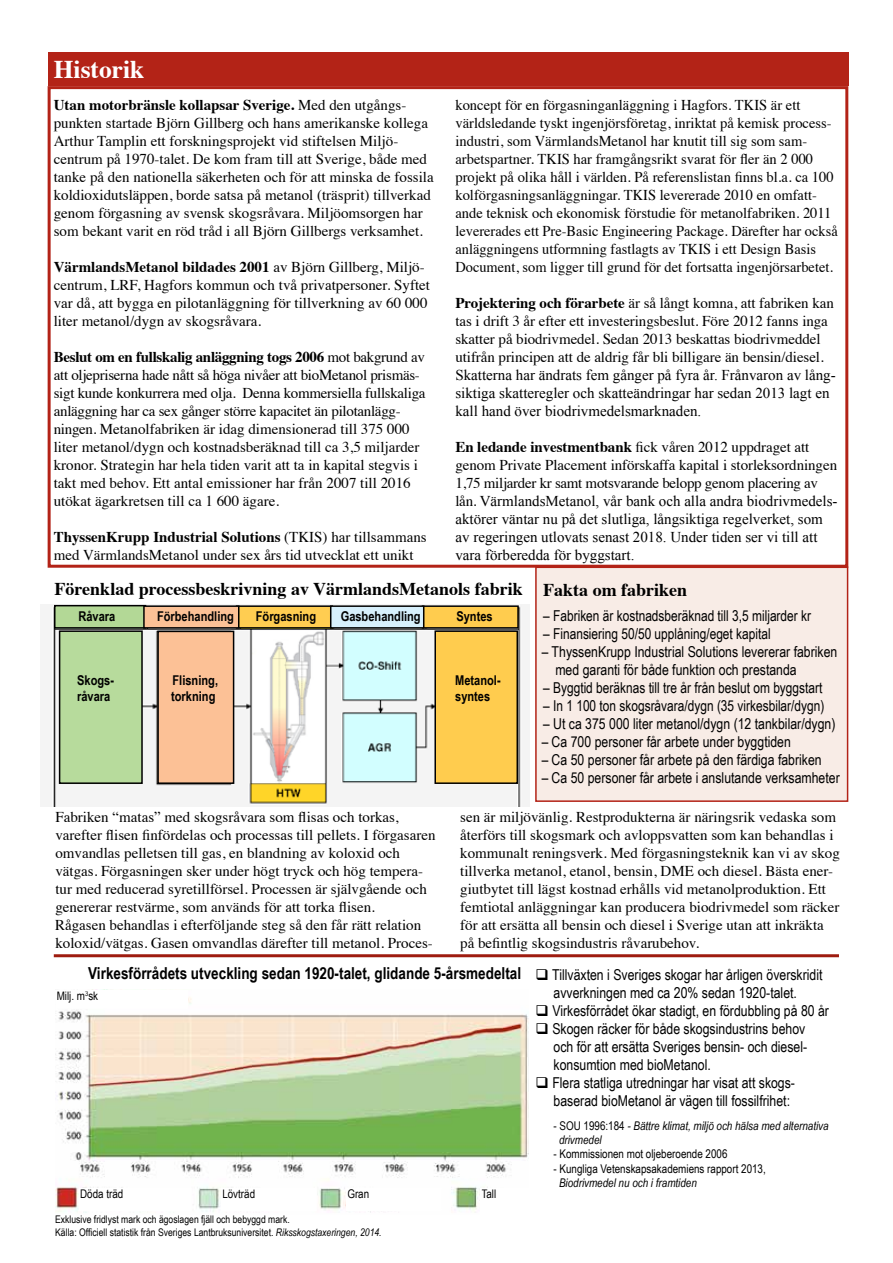
<style>
.page{position:relative;width:893px;height:1263px;background:#fff}
.page>*{position:absolute;margin:0;border:0;box-sizing:border-box;transform-origin:0 0}
.t1{font:700 25.5px "Times";color:#fff}
.t2{font:700 18px "Times";color:#000}
.t3{font:700 16.5px "Arial Narrow";color:#000}
.t4{font:15px/18px "Times";color:#000}
.t5{font:15px/18px "Arial Narrow";color:#000}
.t6{font:15px/18px "Times New Roman";color:#000}
.t7{font:700 13.5px "Arial Narrow";color:#000}
.t8{font:12px "Arial Narrow";color:#000}
.t9{font:italic 12px/14.4px "Arial Narrow";color:#000}
.t10{font:10.5px/12.6px "Arial Narrow";color:#000}
.s1{font-weight:700}
.s2{font-family:"Times"}
.s3{font-style:italic}
.s4{font-style:normal}
</style>
<div class="page">
<div style="left:535px;top:566px;width:313px;height:236px;background:#f8ece6;border:2px solid #b32317"></div>
<div style="left:48px;top:53px;width:800px;height:33px;background:#b32317"></div>
<div style="left:48px;top:86px;width:800px;height:482px;background:#fff;border:3px solid #b32317"></div>
<img style="left:55px;top:997px;width:474px;height:216px">
<div style="left:56px;top:990px;width:131px;height:18px;background:#fff"></div>
<div style="left:79px;top:1188px;width:112px;height:22px;background:#fff"></div>
<div style="left:222px;top:1188px;width:94px;height:22px;background:#fff"></div>
<div style="left:347px;top:1188px;width:94px;height:22px;background:#fff"></div>
<div style="left:481px;top:1188px;width:58px;height:26px;background:#fff"></div>
<img style="left:41px;top:605px;width:489px;height:201px">
<hr style="left:54px;top:954px;width:785px;height:3px;background:#9e1c0f">
<div style="left:55px;top:606px;width:91px;height:22px;background:#b3d896"></div>
<div style="left:54px;top:605px;width:92px;height:24px;border:2px solid #000"></div>
<div style="left:237px;top:606px;width:95px;height:22px;background:#ffcd51"></div>
<div style="left:236px;top:605px;width:97px;height:24px;border:2px solid #000"></div>
<div style="left:435px;top:631px;width:82px;height:152px;background:#ffcc4e"></div>
<div style="left:434px;top:630px;width:84px;height:154px;border:2px solid #000"></div>
<div style="left:422px;top:606px;width:96px;height:22px;background:#ffcc4e"></div>
<div style="left:422px;top:605px;width:97px;height:24px;border:2px solid #000"></div>
<div style="left:60px;top:631px;width:82px;height:152px;background:#b7db9c"></div>
<div style="left:59px;top:630px;width:84px;height:154px;border:2px solid #000"></div>
<div style="left:158px;top:631px;width:76px;height:152px;background:#fcc196"></div>
<div style="left:157px;top:631px;width:77px;height:153px;border:2px solid #000"></div>
<div style="left:331px;top:606px;width:93px;height:22px;background:#d7f0fc"></div>
<div style="left:330px;top:605px;width:94px;height:24px;border:2px solid #000"></div>
<div style="left:144px;top:606px;width:95px;height:22px;background:#fcc196"></div>
<div style="left:143px;top:605px;width:96px;height:24px;border:2px solid #000"></div>
<h1 class="t1" style="left:54px;top:45px;width:92px">Historik</h1>
<p class="t4" style="left:54px;top:95px;width:381px"><span class="s1">Utan motorbränsle kollapsar Sverige.</span> Med den utgångs&shy;punkten startade Björn Gillberg och hans amerikanske kollega Arthur Tamplin ett forskningsprojekt vid stiftelsen Miljö&shy;centrum på 1970-talet. De kom fram till att Sverige, både med tanke på den nationella säkerheten och för att minska de fossila koldioxidutsläppen, borde satsa på metanol (träsprit) tillverkad genom förgasning av svensk skogsråvara. Miljöomsorgen har som bekant varit en röd tråd i all Björn Gillbergs verksamhet.</p>
<p class="t4" style="left:54px;top:257px;width:378px"><span class="s1">VärmlandsMetanol bildades 2001</span> av Björn Gillberg, Miljö&shy;centrum, LRF, Hagfors kommun och två privatpersoner. Syftet var då, att bygga en pilotanläggning för tillverkning av 60 000 liter metanol/dygn av skogsråvara.</p>
<p class="t4" style="left:54px;top:347px;width:373px"><span class="s1">Beslut om en fullskalig anläggning togs 2006</span> mot bakgrund av att oljepriserna hade nått så höga nivåer att bioMetanol prismäs&shy;sigt kunde konkurrera med olja. Denna kommersiella fullskaliga anläggning har ca sex gånger större kapacitet än pilotanlägg&shy;ningen. Metanolfabriken är idag dimensionerad till 375 000 liter metanol/dygn och kostnadsberäknad till ca 3,5 miljarder kronor. Strategin har hela tiden varit att ta in kapital stegvis i takt med behov. Ett antal emissioner har från 2007 till 2016 utökat ägarkretsen till ca 1 600 ägare.</p>
<p class="t4" style="left:54px;top:527px;width:374px"><span class="s1">ThyssenKrupp Industrial Solutions</span> (TKIS) har tillsammans med VärmlandsMetanol under sex års tid utvecklat ett unikt</p>
<p class="t4" style="left:455px;top:95px;width:384px">koncept för en förgasninganläggning i Hagfors. TKIS är ett världsledande tyskt ingenjörsföretag, inriktat på kemisk process&shy;industri, som VärmlandsMetanol har knutit till sig som sam&shy;arbetspartner. TKIS har framgångsrikt svarat för fler än 2 000 projekt på olika håll i världen. På referenslistan finns bl.a. ca 100 kolförgasningsanläggningar. TKIS levererade 2010 en omfatt&shy;ande teknisk och ekonomisk förstudie för metanolfabriken. 2011 levererades ett Pre-Basic Engineering Package. Därefter har också anläggningens utformning fastlagts av TKIS i ett Design Basis Document, som ligger till grund för det fortsatta ingenjörsarbetet.</p>
<p class="t4" style="left:455px;top:293px;width:380px"><span class="s1">Projektering och förarbete</span> är så långt komna, att fabriken kan tas i drift 3 år efter ett investeringsbeslut. Före 2012 fanns inga skatter på biodrivmedel. Sedan 2013 beskattas biodrivmeddel utifrån principen att de aldrig får bli billigare än bensin/diesel.</p>
<p class="t6" style="left:455px;top:366px;width:382px">Skatterna har ändrats fem gånger på fyra år. Frånvaron av lång&shy;siktiga skatteregler och skatteändringar har sedan 2013 lagt en kall hand över biodrivmedelsmarknaden.</p>
<p class="t4" style="left:455px;top:437px;width:383px"><span class="s1">En ledande investmentbank</span> fick våren 2012 uppdraget att genom Private Placement införskaffa kapital i storleksordningen<br>1,75 miljarder kr samt motsvarande belopp genom placering av</p>
<p class="t6" style="left:455px;top:492px;width:384px"><span class="s2">lån.</span> VärmlandsMetanol, vår bank och alla andra biodrivmedels&shy;aktörer väntar nu på det slutliga, långsiktiga regelverket, som av regeringen utlovats senast 2018. Under tiden ser vi till att vara förberedda för byggstart.</p>
<p class="t2" style="left:543px;top:572px;width:145px">Fakta om fabriken</p>
<p class="t5" style="left:543px;top:606px;width:269px">– Fabriken är kostnadsberäknad till 3,5 miljarder kr</p>
<p class="t5" style="left:543px;top:624px;width:229px">– Finansiering 50/50 upplåning/eget kapital</p>
<p class="t5" style="left:555px;top:642px;width:284px;text-indent:-14px">– ThyssenKrupp Industrial Solutions levererar fabriken med garanti för både funktion och prestanda</p>
<p class="t5" style="left:543px;top:678px;width:281px">– Byggtid beräknas till tre år från beslut om byggstart</p>
<p class="t5" style="left:543px;top:696px;width:283px">– In 1 100 ton skogsråvara/dygn (35 virkesbilar/dygn)</p>
<p class="t5" style="left:543px;top:714px;width:294px">– Ut ca 375 000 liter metanol/dygn (12 tankbilar/dygn)</p>
<p class="t5" style="left:542px;top:732px;width:251px">– Ca 700 personer får arbete under byggtiden</p>
<p class="t5" style="left:542px;top:750px;width:282px">– Ca 50 personer får arbete på den färdiga fabriken</p>
<p class="t5" style="left:542px;top:768px;width:300px">– Ca 50 personer får arbete i anslutande verksamheter</p>
<p class="t2" style="left:55px;top:572px;width:470px">Förenklad processbeskrivning av VärmlandsMetanols fabrik</p>
<p class="t7" style="left:78px;top:606px;width:38px">Råvara</p>
<p class="t7" style="left:157px;top:606px;width:78px">Förbehandling</p>
<p class="t7" style="left:256px;top:606px;width:62px">Förgasning</p>
<p class="t7" style="left:341px;top:606px;width:81px">Gasbehandling</p>
<p class="t7" style="left:456px;top:606px;width:38px">Syntes</p>
<p class="t7" style="left:77px;top:670px;width:38px">Skogs-</p>
<p class="t7" style="left:173px;top:670px;width:47px">Flisning,</p>
<p class="t7" style="left:455px;top:670px;width:47px">Metanol-</p>
<p class="t7" style="left:77px;top:686px;width:35px">råvara</p>
<p class="t7" style="left:171px;top:686px;width:46px">torkning</p>
<p class="t7" style="left:455px;top:686px;width:37px">syntes</p>
<p class="t4" style="left:55px;top:807px;width:382px">Fabriken “matas” med skogsråvara som flisas och torkas, varefter flisen finfördelas och processas till pellets. I förgasaren omvandlas pelletsen till gas, en blandning av koloxid och vätgas. Förgasningen sker under högt tryck och hög tempera&shy;tur med reducerad syretillförsel. Processen är självgående och genererar restvärme, som används för att torka flisen.<br>Rågasen behandlas i efterföljande steg så den får rätt relation koloxid/vätgas. Gasen omvandlas därefter till metanol. Proces-</p>
<p class="t4" style="left:460px;top:807px;width:381px">sen är miljövänlig. Restprodukterna är näringsrik vedaska som återförs till skogsmark och avloppsvatten som kan behandlas i kommunalt reningsverk. Med förgasningsteknik kan vi av skog tillverka metanol, etanol, bensin, DME och diesel. Bästa ener&shy;giutbytet till lägst kostnad erhålls vid metanolproduktion. Ett femtiotal anläggningar kan producera biodrivmedel som räcker för att ersätta all bensin och diesel i Sverige utan att inkräkta på befintlig skogsindustris råvarubehov.</p>
<p class="t3" style="left:88px;top:961px;width:434px">Virkesförrådets utveckling sedan 1920-talet, glidande 5-årsmedeltal</p>
<p class="t8" style="left:57px;top:987px;width:43px">Milj. m<sup>3</sup>sk</p>
<p class="t8" style="left:80px;top:1185px;width:45px">Döda träd</p>
<p class="t8" style="left:222px;top:1185px;width:34px">Lövträd</p>
<p class="t8" style="left:347px;top:1184px;width:23px">Gran</p>
<p class="t8" style="left:482px;top:1185px;width:16px">Tall</p>
<p class="t10" style="left:55px;top:1213px;width:328px">Exklusive fridlyst mark och ägoslagen fjäll och bebyggd mark.<br>Källa: Officiell statistik från Sveriges Lantbruksuniversitet. <span class="s3">Riksskogstaxeringen, 2014.</span></p>
<p class="t5" style="left:536px;top:965px;width:288px;text-align:center">❑ Tillväxten i Sveriges skogar har årligen överskridit avverkningen med ca 20% sedan 1920-talet.</p>
<p class="t5" style="left:536px;top:1001px;width:295px">❑ Virkesförrådet ökar stadigt, en fördubbling på 80 år</p>
<p class="t5" style="left:554px;top:1019px;width:255px;text-indent:-18px">❑ Skogen räcker för både skogsindustrins behov och för att ersätta Sveriges bensin- och diesel&shy;konsumtion med bioMetanol.</p>
<p class="t5" style="left:554px;top:1073px;width:243px;text-indent:-18px">❑ Flera statliga utredningar har visat att skogs&shy;baserad bioMetanol är vägen till fossilfrihet:</p>
<p class="t9" style="left:559px;top:1118px;width:271px;text-indent:-5px"><span class="s4">- SOU 1996:184</span> - Bättre klimat, miljö och hälsa med alternativa drivmedel</p>
<p class="t8" style="left:554px;top:1145px;width:175px">- Kommissionen mot oljeberoende 2006</p>
<p class="t8" style="left:554px;top:1160px;width:214px">- Kungliga Vetenskapsakademiens rapport 2013,</p>
<p class="t9" style="left:559px;top:1175px;width:139px">Biodrivmedel nu och i framtiden</p>
</div>
